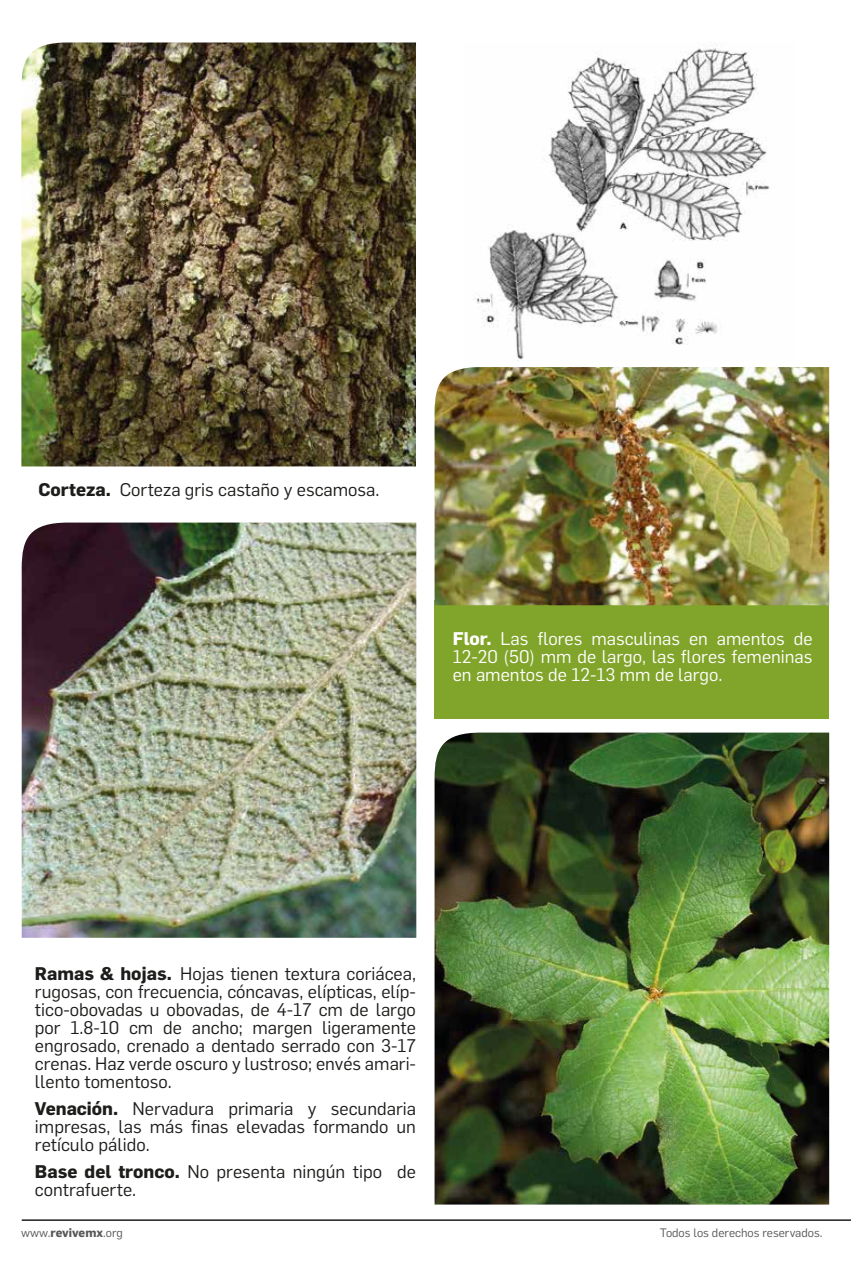
<style>
.page{position:relative;width:851px;height:1263px;background:#fff}
.page>*{position:absolute;margin:0;border:0;box-sizing:border-box;transform-origin:0 0}
.t1{font:18px/18px "Flama";color:#1d1d1b;text-align:justify}
.t2{font:18px/18px "Flama";color:#fff;text-align:justify}
.t3{font:12px "Flama";color:#575756}
.t4{font:12px "Flama";color:#585756}
.s1{font-weight:700}
</style>
<div class="page">
<div style="left:434px;top:600px;width:395px;height:119px;background:#81a42a"></div>
<img style="left:21px;top:42px;width:395px;height:424px">
<img style="left:434px;top:732px;width:395px;height:472px">
<img style="left:434px;top:367px;width:395px;height:238px">
<img style="left:22px;top:523px;width:394px;height:415px">
<hr style="left:22px;top:1219px;width:828px;height:2px;background:#1d1d1b">
<img style="left:476px;top:44px;width:294px;height:316px">
<p class="t1" style="left:38px;top:479px;width:342px"><span class="s1">Corteza.</span> Corteza gris castaño y escamosa.</p>
<p class="t2" style="left:452px;top:629px;width:361px"><span class="s1">Flor.</span> Las flores masculinas en amentos de 12-20 (50) mm de largo, las flores femeninas en amentos de 12-13 mm de largo.</p>
<p class="t1" style="left:35px;top:964px;width:382px"><span class="s1">Ramas &amp; hojas.</span> Hojas tienen textura coriácea, rugosas, con frecuencia, cóncavas, elípticas, elíp&shy;tico-obovadas u obovadas, de 4-17 cm de largo por 1.8-10 cm de ancho; margen ligeramente engrosado, crenado a dentado serrado con 3-17 crenas. Haz verde oscuro y lustroso; envés amari&shy;llento tomentoso.</p>
<p class="t1" style="left:35px;top:1099px;width:382px"><span class="s1">Venación.</span> Nervadura primaria y secundaria impresas, las más finas elevadas formando un retículo pálido.</p>
<p class="t1" style="left:35px;top:1162px;width:382px"><span class="s1">Base del tronco.</span> No presenta ningún tipo de contrafuerte.</p>
<p class="t4" style="left:21px;top:1224px;width:103px">www.<span class="s1">revivemx</span>.org</p>
<p class="t3" style="left:659px;top:1224px;width:164px">Todos los derechos reservados.</p>
</div>
